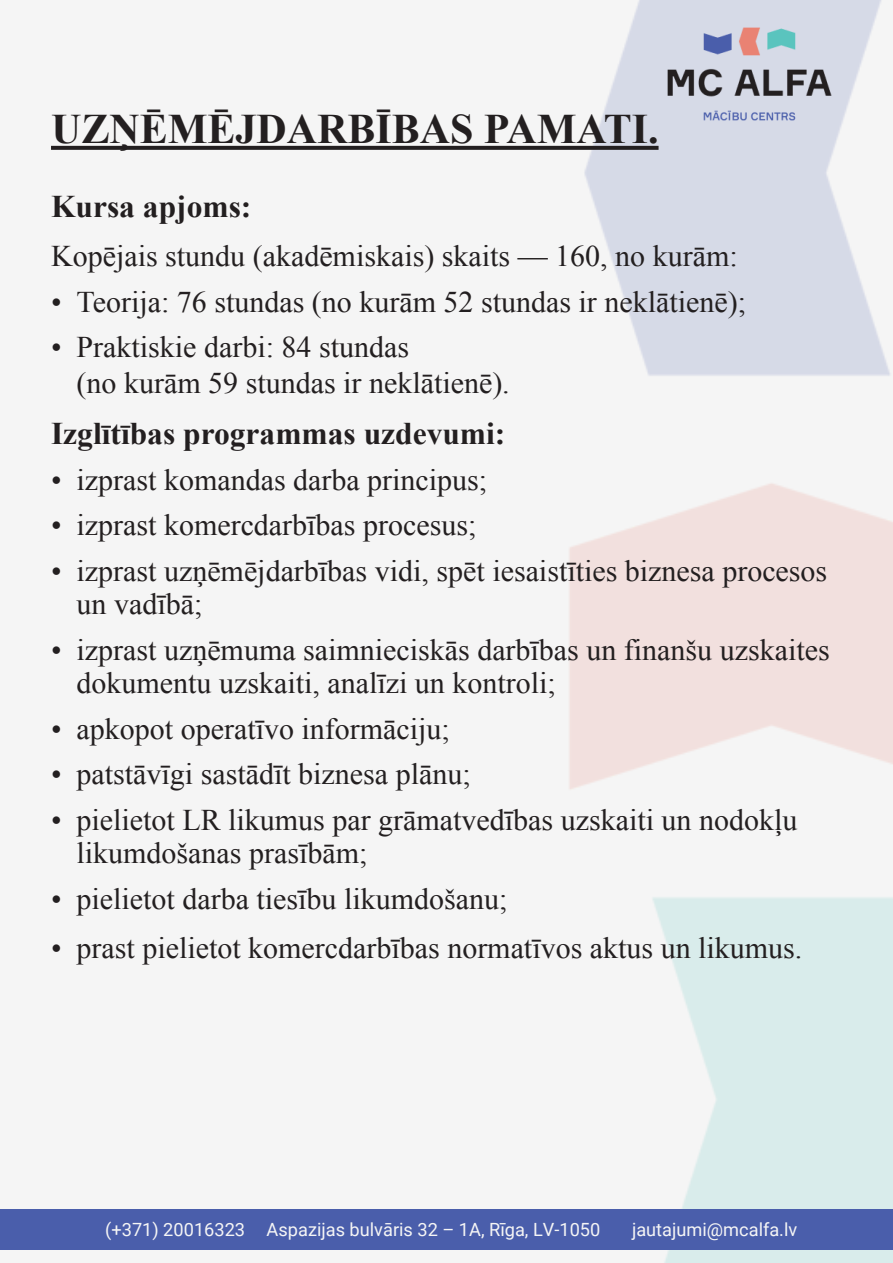
<style>
.page{position:relative;width:893px;height:1263px;background:#f5f5f5}
.page>*{position:absolute;margin:0;border:0;box-sizing:border-box;transform-origin:0 0}
.t1{font:700 42px "Times New Roman";color:#231f20}
.t2{font:700 31.5px "Times New Roman";color:#231f20}
.t3{font:30px/33px "Times New Roman";color:#231f20}
.t4{font:18.15px "Roboto";color:#f5f5f5}
</style>
<div class="page">
<img style="left:568px;top:0;width:325px;height:1263px">
<div style="left:0;top:1210px;width:893px;height:40px;background:#4a5eab"></div>
<img style="left:657px;top:17px;width:185px;height:114px">
<svg style="left:51px;top:146px;width:608px;height:4px;fill:#231f20"></svg>
<h1 class="t1" style="left:51px;top:100px;width:609px">UZŅĒMĒJDARBĪBAS PAMATI.</h1>
<p class="t2" style="left:51px;top:185px;width:202px">Kursa apjoms:</p>
<p class="t3" style="left:51px;top:239px;width:688px">Kopējais stundu (akadēmiskais) skaits — 160, no kurām:</p>
<p class="t3" style="left:51px;top:285px;width:696px">• Teorija: 76 stundas (no kurām 52 stundas ir neklātienē);</p>
<p class="t3" style="left:77px;top:329px;width:435px;line-height:36px;text-indent:-26px">• Praktiskie darbi: 84 stundas<br>(no kurām 59 stundas ir neklātienē).</p>
<p class="t2" style="left:51px;top:412px;width:456px">Izglītības programmas uzdevumi:</p>
<p class="t3" style="left:51px;top:463px;width:438px">• izprast komandas darba principus;</p>
<p class="t3" style="left:51px;top:508px;width:427px">• izprast komercdarbības procesus;</p>
<p class="t3" style="left:77px;top:554px;width:752px;text-indent:-26px">• izprast uzņēmējdarbības vidi, spēt iesaistīties biznesa procesos un vadībā;</p>
<p class="t3" style="left:77px;top:633px;width:755px;text-indent:-26px">• izprast uzņēmuma saimnieciskās darbības un finanšu uzskaites dokumentu uzskaiti, analīzi un kontroli;</p>
<p class="t3" style="left:51px;top:712px;width:400px">• apkopot operatīvo informāciju;</p>
<p class="t3" style="left:51px;top:757px;width:421px">• patstāvīgi sastādīt biznesa plānu;</p>
<p class="t3" style="left:77px;top:803px;width:722px;text-indent:-26px">• pielietot LR likumus par grāmatvedības uzskaiti un nodokļu likumdošanas prasībām;</p>
<p class="t3" style="left:51px;top:882px;width:458px">• pielietot darba tiesību likumdošanu;</p>
<p class="t3" style="left:51px;top:931px;width:753px">• prast pielietot komercdarbības normatīvos aktus un likumus.</p>
<p class="t4" style="left:105px;top:1217px;width:497px">(+371) 20016323 Aspazijas bulvāris 32 – 1A, Rīga, LV-1050</p>
<p class="t4" style="left:632px;top:1217px;width:167px">jautajumi@mcalfa.lv</p>
</div>
